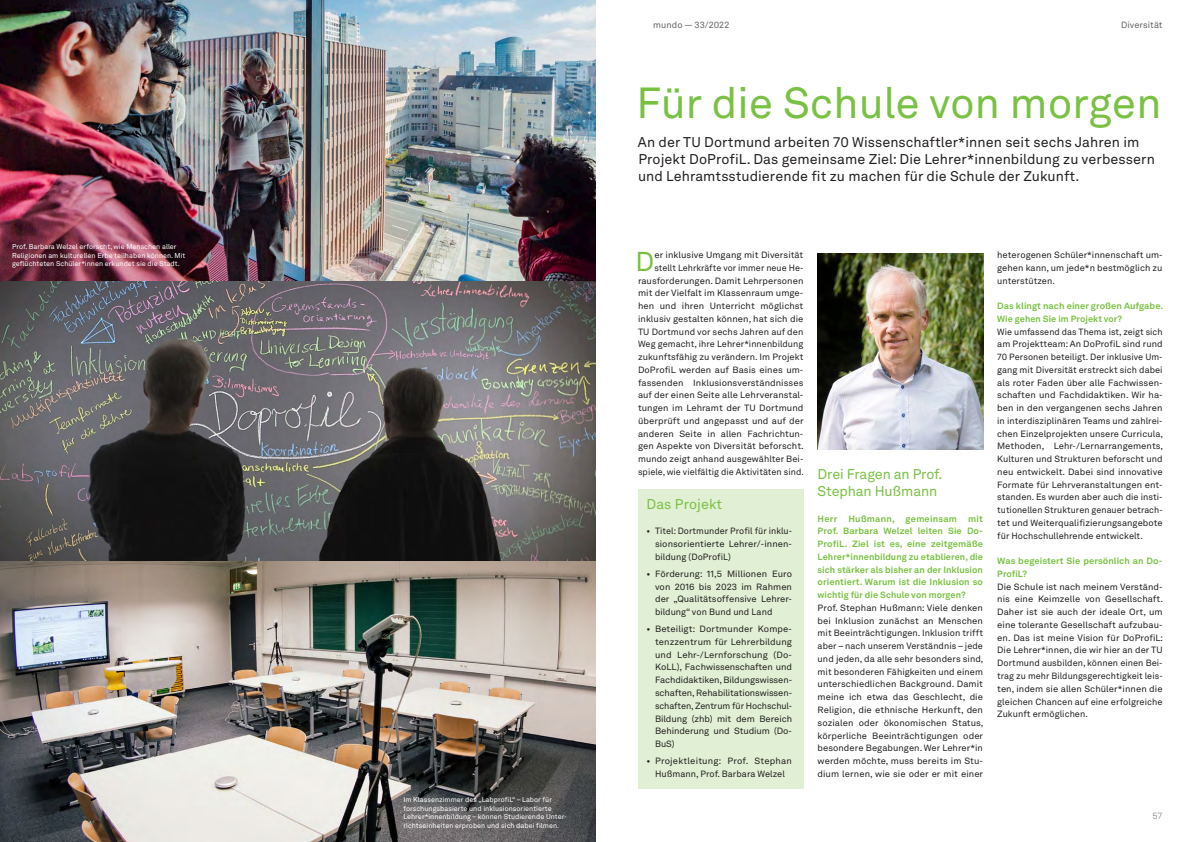
<style>
.page{position:relative;width:1191px;height:842px;background:#fff}
.page>*{position:absolute;margin:0;border:0;box-sizing:border-box;transform-origin:0 0}
.t1{font:43px "Akkurat LL";color:#79c142}
.t2{font:27px "Akkurat LL";color:#79c142}
.t3{font:14px/17px "Akkurat LL";letter-spacing:.005em;color:#231f20}
.t4{font:14px/17px "Akkurat LL";letter-spacing:-.01em;color:#79c142}
.t5{font:9px/12.8px "Akkurat LL";letter-spacing:.005em;color:#231f20;text-align:justify}
.t6{font:700 9px/12.8px "Akkurat LL";letter-spacing:.005em;color:#79c142}
.t7{font:9px "Akkurat LL";letter-spacing:.01em;color:#636366}
.t8{font:300 9px "Akkurat";color:#636366}
.t9{font:7px/8.5px "Akkurat LL";letter-spacing:.005em;color:#fff}
</style>
<div class="page">
<img style="left:0;top:0;width:595px;height:842px">
<img style="left:817px;top:254px;width:166px;height:195px">
<div style="left:638px;top:489px;width:165px;height:300px;background:#e1efd4"></div>
<p class="t9" style="left:12px;top:242px;width:175px">Prof. Barbara Welzel erforscht, wie Menschen aller<br>Religionen am kulturellen Erbe teilhaben können. Mit geflüchteten Schüler*innen erkundet sie die Stadt.</p>
<p class="t9" style="left:403px;top:795px;width:165px">Im Klassenzimmer des „LabprofiL“ – Labor für forschungsbasierte und inklusionsorientierte Lehrer*innenbildung – können Studierende Unter&shy;richtseinheiten erproben und sich dabei filmen.</p>
<p class="t7" style="left:653px;top:19px;width:78px">mundo — 33/2022</p>
<p class="t7" style="left:1121px;top:19px;width:43px">Diversität</p>
<h1 class="t1" style="left:636px;top:71px;width:526px">Für die Schule von morgen</h1>
<h3 class="t3" style="left:638px;top:133px;width:518px">An der TU Dortmund arbeiten 70 Wissenschaftler*innen seit sechs Jahren im<br>Projekt DoProfiL. Das gemeinsame Ziel: Die Lehrer*innenbildung zu verbessern und Lehramtsstudierende fit zu machen für die Schule der Zukunft.</h3>
<p class="t5" style="left:638px;top:248px;width:167px;text-align:right">er inklusive Umgang mit Diversität stellt Lehrkräfte vor immer neue He&shy;rausforderungen. Damit Lehrpersonen mit der Vielfalt im Klassenraum umge&shy;hen und ihren Unterricht möglichst inklusiv gestalten können, hat sich die TU Dortmund vor sechs Jahren auf den Weg gemacht, ihre Lehrer*innenbildung zukunftsfähig zu verändern. Im Projekt DoProfiL werden auf Basis eines um&shy;fassenden Inklusionsverständnisses auf der einen Seite alle Lehrveranstal&shy;tungen im Lehramt der TU Dortmund überprüft und angepasst und auf der anderen Seite in allen Fachrichtun&shy;gen Aspekte von Diversität beforscht. mundo zeigt anhand ausgewählter Bei&shy;spiele, wie vielfältig die Aktivitäten sind.</p>
<p class="t5" style="left:997px;top:248px;width:167px">heterogenen Schüler*innenschaft um&shy;gehen kann, um jede*n bestmöglich zu unterstützen.</p>
<h2 class="t2" style="left:635px;top:241px;width:20px">D</h2>
<p class="t6" style="left:997px;top:299px;width:167px">Das klingt nach einer großen Aufgabe.<br>Wie gehen Sie im Projekt vor?</p>
<p class="t5" style="left:997px;top:325px;width:167px">Wie umfassend das Thema ist, zeigt sich am Projektteam: An DoProfiL sind rund 70 Personen beteiligt. Der inklusive Um&shy;gang mit Diversität erstreckt sich dabei als roter Faden über alle Fachwissen&shy;schaften und Fachdidaktiken. Wir ha&shy;ben in den vergangenen sechs Jahren in interdisziplinären Teams und zahlrei&shy;chen Einzelprojekten unsere Curricula, Methoden, Lehr-/Lernarrangements, Kulturen und Strukturen beforscht und neu entwickelt. Dabei sind innovative Formate für Lehrveranstaltungen ent&shy;standen. Es wurden aber auch die insti&shy;tutionellen Strukturen genauer betrach&shy;tet und Weiterqualifizierungsangebote für Hochschullehrende entwickelt.</p>
<p class="t6" style="left:997px;top:554px;width:167px">Was begeistert Sie persönlich an Do-<br>ProfiL?</p>
<p class="t5" style="left:997px;top:580px;width:167px">Die Schule ist nach meinem Verständ&shy;nis eine Keimzelle von Gesellschaft.<br>Daher ist sie auch der ideale Ort, um eine tolerante Gesellschaft aufzubau&shy;en. Das ist meine Vision für DoProfiL:<br>Die Lehrer*innen, die wir hier an der TU Dortmund ausbilden, können einen Bei&shy;trag zu mehr Bildungsgerechtigkeit leis&shy;ten, indem sie allen Schüler*innen die gleichen Chancen auf eine erfolgreiche Zukunft ermöglichen.</p>
<h3 class="t4" style="left:817px;top:465px;width:126px">Drei Fragen an Prof.<br>Stephan Hußmann</h3>
<p class="t6" style="left:817px;top:511px;width:141px">Herr Hußmann, gemeinsam</p>
<h3 class="t4" style="left:646px;top:495px;width:77px">Das Projekt</h3>
<p class="t5" style="left:655px;top:524px;width:139px;text-indent:-9px">• Titel: Dortmunder Profil für inklu&shy;sionsorientierte Lehrer/-innen&shy;bildung (DoProfiL)</p>
<p class="t5" style="left:655px;top:567px;width:139px;text-indent:-9px">• Förderung: 11,5 Millionen Euro von 2016 bis 2023 im Rahmen der „Qualitätsoffensive Lehrer&shy;bildung“ von Bund und Land</p>
<p class="t5" style="left:655px;top:622px;width:139px;text-indent:-9px">• Beteiligt: Dortmunder Kompe&shy;tenzzentrum für Lehrerbildung und Lehr-/Lernforschung (Do-KoLL), Fachwissenschaften und Fachdidaktiken, Bildungswissen&shy;schaften, Rehabilitationswissen&shy;schaften, Zentrum für Hochschul-Bildung (zhb) mit dem Bereich Behinderung und Studium (Do-BuS)</p>
<p class="t5" style="left:646px;top:754px;width:147px;text-align:center">• Projektleitung: Prof. Stephan<br>Hußmann, Prof. Barbara Welzel</p>
<p class="t6" style="left:817px;top:511px;width:167px;text-align:justify;text-indent:151px">mit Prof. Barbara Welzel leiten Sie Do-ProfiL. Ziel ist es, eine zeitgemäße Lehrer*innenbildung zu etablieren, die sich stärker als bisher an der Inklusion orientiert. Warum ist die Inklusion so wichtig für die Schule von morgen?</p>
<p class="t5" style="left:817px;top:601px;width:167px">Prof. Stephan Hußmann: Viele denken bei Inklusion zunächst an Menschen mit Beeinträchtigungen. Inklusion trifft aber – nach unserem Verständnis – jede und jeden, da alle sehr besonders sind, mit besonderen Fähigkeiten und einem unterschiedlichen Background. Damit meine ich etwa das Geschlecht, die Religion, die ethnische Herkunft, den sozialen oder ökonomischen Status, körperliche Beeinträchtigungen oder besondere Begabungen. Wer Lehrer*in werden möchte, muss bereits im Stu&shy;dium lernen, wie sie oder er mit einer</p>
<p class="t8" style="left:1152px;top:811px;width:12px">57</p>
</div>
